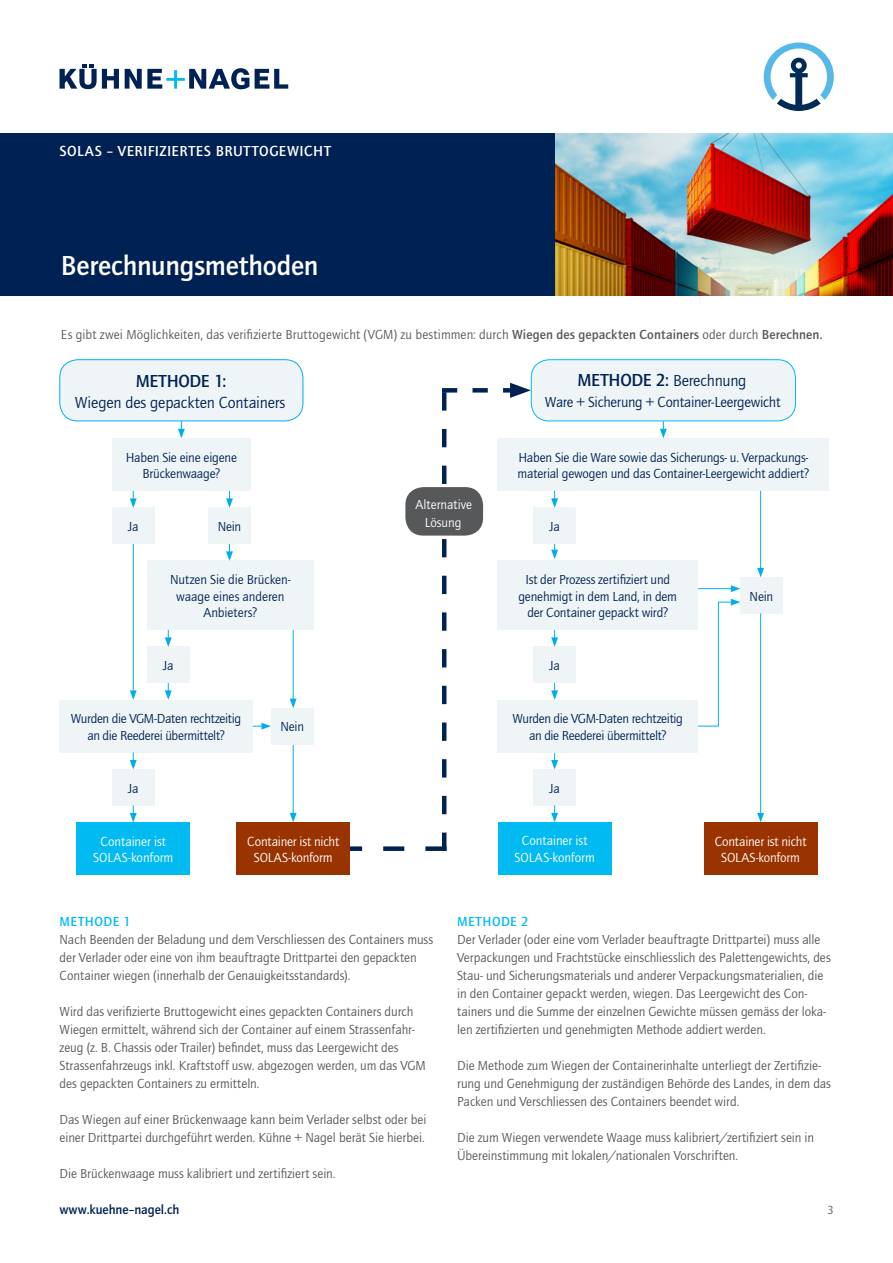
<style>
.page{position:relative;width:893px;height:1263px;background:#fff}
.page>*{position:absolute;margin:0;border:0;box-sizing:border-box;transform-origin:0 0}
.t1{font:700 28.5px "Quay Itc T";letter-spacing:-.01em;color:#fff}
.KN_Body_Copy{font:700 18px "Quay Itc T";letter-spacing:-.02em;color:#002153}
.KN_Body_Copy-2{font:16.5px "Quay Itc T";letter-spacing:-.01em;color:#002153}
.KN_Body_Copy-3{font:15px "Quay Itc T";letter-spacing:-.02em;color:#002153}
.t2{font:700 15px "Quay Itc T";letter-spacing:.035em;color:#fff}
.Body_Copy{font:13.5px/18px "Quay Itc T";letter-spacing:-.005em;color:#57585a}
.KN_Body_Copy-4{font:13.5px/16.5px "Quay Itc T";letter-spacing:-.015em;color:#002153;text-align:center}
.KN_Body_Copy-5{font:13.5px/16.5px "Quay Itc T";letter-spacing:-.005em;color:#fff;text-align:center}
.t3{font:700 13.5px "Quay Itc T";color:#002153}
.Blue_Subhead_Capital{font:700 13.5px "Quay Itc T";letter-spacing:.035em;color:#00baf1}
.t4{font:12px "Quay Itc T";color:#57585a}
.s1{font-weight:700}
.s2{font-weight:700;font-size:18px}
</style>
<div class="page">
<svg style="left:255px;top:69px;width:33px;height:20px"></svg>
<svg style="left:125px;top:68px;width:124px;height:21px"></svg>
<svg style="left:60px;top:64px;width:59px;height:25px"></svg>
<svg style="left:764px;top:43px;width:69px;height:68px"></svg>
<svg style="left:178px;top:421px;width:7px;height:17px"></svg>
<img style="left:554px;top:134px;width:339px;height:162px">
<div style="left:0;top:134px;width:554px;height:162px;background:#002153"></div>
<div style="left:60px;top:360px;width:243px;height:61px;background:#eff5f7;border-radius:18px"></div>
<div style="left:59px;top:359px;width:244px;height:62px;border:1px solid #00aeef;border-radius:18px"></div>
<div style="left:112px;top:438px;width:139px;height:53px;background:#eff5f7"></div>
<div style="left:147px;top:561px;width:166px;height:69px;background:#eff5f7"></div>
<div style="left:208px;top:508px;width:43px;height:36px;background:#eff5f7"></div>
<div style="left:76px;top:822px;width:114px;height:53px;background:#00baf1"></div>
<div style="left:531px;top:360px;width:264px;height:61px;background:#eff5f7;border-radius:18px"></div>
<div style="left:531px;top:359px;width:265px;height:62px;border:1px solid #00baf1;border-radius:18px"></div>
<div style="left:498px;top:438px;width:331px;height:53px;background:#eff5f7"></div>
<div style="left:498px;top:561px;width:200px;height:69px;background:#eff5f7"></div>
<div style="left:534px;top:647px;width:42px;height:36px;background:#eff5f7"></div>
<svg style="left:350px;top:383px;width:181px;height:468px"></svg>
<div style="left:405px;top:487px;width:78px;height:49px;background:#57585a;border-radius:18px"></div>
<svg style="left:660px;top:421px;width:7px;height:17px"></svg>
<svg style="left:551px;top:544px;width:7px;height:15px"></svg>
<svg style="left:551px;top:630px;width:7px;height:17px"></svg>
<div style="left:236px;top:822px;width:114px;height:53px;background:#930"></div>
<div style="left:59px;top:700px;width:194px;height:52px;background:#eff5f7"></div>
<div style="left:112px;top:508px;width:42px;height:36px;background:#eff5f7"></div>
<div style="left:112px;top:769px;width:42px;height:36px;background:#eff5f7"></div>
<div style="left:534px;top:769px;width:42px;height:36px;background:#eff5f7"></div>
<div style="left:534px;top:508px;width:42px;height:36px;background:#eff5f7"></div>
<div style="left:740px;top:577px;width:42px;height:36px;background:#eff5f7"></div>
<svg style="left:551px;top:683px;width:7px;height:17px"></svg>
<svg style="left:551px;top:752px;width:7px;height:17px"></svg>
<svg style="left:551px;top:491px;width:7px;height:17px"></svg>
<div style="left:147px;top:647px;width:42px;height:36px;background:#eff5f7"></div>
<div style="left:498px;top:700px;width:200px;height:52px;background:#eff5f7"></div>
<svg style="left:130px;top:491px;width:7px;height:17px"></svg>
<hr style="left:133px;top:544px;width:1px;height:149px;background:#00aeef">
<svg style="left:130px;top:690px;width:7px;height:10px"></svg>
<hr style="left:293px;top:744px;width:1px;height:71px;background:#00aeef">
<svg style="left:290px;top:813px;width:7px;height:9px"></svg>
<svg style="left:253px;top:723px;width:18px;height:7px"></svg>
<hr style="left:698px;top:588px;width:35px;height:1px;background:#00aeef">
<svg style="left:731px;top:585px;width:9px;height:7px"></svg>
<svg style="left:698px;top:726px;width:20px;height:1px"></svg>
<hr style="left:718px;top:602px;width:1px;height:124px;background:#00aeef">
<svg style="left:718px;top:599px;width:22px;height:7px"></svg>
<hr style="left:760px;top:491px;width:1px;height:79px;background:#00aeef">
<svg style="left:757px;top:568px;width:7px;height:9px"></svg>
<hr style="left:760px;top:613px;width:1px;height:202px;background:#00aeef">
<svg style="left:757px;top:813px;width:7px;height:9px"></svg>
<svg style="left:551px;top:805px;width:7px;height:17px"></svg>
<div style="left:271px;top:708px;width:42px;height:36px;background:#eff5f7"></div>
<svg style="left:130px;top:752px;width:7px;height:17px"></svg>
<svg style="left:165px;top:630px;width:7px;height:17px"></svg>
<svg style="left:165px;top:683px;width:7px;height:17px"></svg>
<svg style="left:130px;top:805px;width:7px;height:17px"></svg>
<svg style="left:226px;top:491px;width:7px;height:17px"></svg>
<svg style="left:226px;top:544px;width:7px;height:17px"></svg>
<hr style="left:293px;top:630px;width:1px;height:71px;background:#00aeef">
<svg style="left:290px;top:699px;width:7px;height:9px"></svg>
<div style="left:498px;top:822px;width:114px;height:53px;background:#00baf1"></div>
<div style="left:704px;top:822px;width:113px;height:53px;background:#930"></div>
<p class="t2" style="left:60px;top:143px;width:273px">SOLAS – VERIFIZIERTES BRUTTOGEWICHT</p>
<p class="t1" style="left:61px;top:248px;width:259px">Berechnungsmethoden</p>
<p class="Body_Copy" style="left:61px;top:325px;width:763px">Es gibt zwei Möglichkeiten, das verifizierte Bruttogewicht (VGM) zu bestimmen: durch <span class="s1">Wiegen des gepackten Containers</span> oder durch <span class="s1">Berechnen.</span></p>
<p class="KN_Body_Copy" style="left:136px;top:370px;width:92px">METHODE 1:</p>
<p class="KN_Body_Copy-2" style="left:75px;top:393px;width:212px">Wiegen des gepackten Containers</p>
<p class="KN_Body_Copy-2" style="left:578px;top:371px;width:170px"><span class="s2">METHODE 2:</span> Berechnung</p>
<p class="KN_Body_Copy-3" style="left:545px;top:393px;width:237px">Ware + Sicherung + Container-Leergewicht</p>
<p class="KN_Body_Copy-4" style="left:126px;top:449px;width:113px">Haben Sie eine eigene<br>Brückenwaage?</p>
<p class="KN_Body_Copy-4" style="left:518px;top:449px;width:293px;text-align:left">Haben Sie die Ware sowie das Sicherungs- u. Verpackungs&shy;material gewogen und das Container-Leergewicht addiert?</p>
<p class="KN_Body_Copy-4" style="left:128px;top:518px;width:12px">Ja</p>
<p class="KN_Body_Copy-4" style="left:218px;top:518px;width:25px">Nein</p>
<p class="KN_Body_Copy-5" style="left:416px;top:495px;width:58px;line-height:18px">Alternative<br>Lösung</p>
<p class="KN_Body_Copy-4" style="left:549px;top:518px;width:12px">Ja</p>
<p class="KN_Body_Copy-4" style="left:170px;top:571px;width:122px">Nutzen Sie die Brücken&shy;waage eines anderen<br>Anbieters?</p>
<p class="KN_Body_Copy-4" style="left:518px;top:571px;width:160px">Ist der Prozess zertifiziert und genehmigt in dem Land, in dem der Container gepackt wird?</p>
<p class="KN_Body_Copy-4" style="left:750px;top:588px;width:25px">Nein</p>
<p class="KN_Body_Copy-4" style="left:163px;top:657px;width:12px">Ja</p>
<p class="KN_Body_Copy-4" style="left:549px;top:657px;width:12px">Ja</p>
<p class="KN_Body_Copy-4" style="left:71px;top:710px;width:172px">Wurden die VGM-Daten rechtzeitig an die Reederei übermittelt?</p>
<p class="KN_Body_Copy-4" style="left:280px;top:718px;width:25px">Nein</p>
<p class="KN_Body_Copy-4" style="left:513px;top:710px;width:172px">Wurden die VGM-Daten rechtzeitig an die Reederei übermittelt?</p>
<p class="KN_Body_Copy-4" style="left:128px;top:780px;width:12px">Ja</p>
<p class="KN_Body_Copy-4" style="left:549px;top:780px;width:12px">Ja</p>
<p class="KN_Body_Copy-5" style="left:100px;top:833px;width:67px">Container ist</p>
<p class="KN_Body_Copy-5" style="left:93px;top:849px;width:82px">SOLAS-konform</p>
<p class="KN_Body_Copy-5" style="left:247px;top:833px;width:93px">Container ist nicht<br>SOLAS-konform</p>
<p class="KN_Body_Copy-5" style="left:522px;top:832px;width:67px">Container ist</p>
<p class="KN_Body_Copy-5" style="left:514px;top:849px;width:82px">SOLAS-konform</p>
<p class="KN_Body_Copy-5" style="left:715px;top:833px;width:93px">Container ist nicht<br>SOLAS-konform</p>
<p class="Blue_Subhead_Capital" style="left:60px;top:914px;width:73px">METHODE 1</p>
<p class="Body_Copy" style="left:60px;top:930px;width:375px">Nach Beenden der Beladung und dem Verschliessen des Containers muss der Verlader oder eine von ihm beauftragte Drittpartei den gepackten<br>Container wiegen (innerhalb der Genauigkeitsstandards).</p>
<p class="Body_Copy" style="left:60px;top:1002px;width:368px">Wird das verifizierte Bruttogewicht eines gepackten Containers durch Wiegen ermittelt, während sich der Container auf einem Strassenfahr&shy;zeug (z. B. Chassis oder Trailer) befindet, muss das Leergewicht des Strassenfahrzeugs inkl. Kraftstoff usw. abgezogen werden, um das VGM des gepackten Containers zu ermitteln.</p>
<p class="Body_Copy" style="left:60px;top:1110px;width:368px">Das Wiegen auf einer Brückenwaage kann beim Verlader selbst oder bei einer Drittpartei durchgeführt werden. Kühne + Nagel berät Sie hierbei.</p>
<p class="Body_Copy" style="left:60px;top:1164px;width:278px">Die Brückenwaage muss kalibriert und zertifiziert sein.</p>
<p class="Blue_Subhead_Capital" style="left:457px;top:914px;width:73px">METHODE 2</p>
<p class="Body_Copy" style="left:457px;top:930px;width:375px">Der Verlader (oder eine vom Verlader beauftragte Drittpartei) muss alle Verpackungen und Frachtstücke einschliesslich des Palettengewichts, des Stau- und Sicherungsmaterials und anderer Verpackungsmaterialien, die in den Container gepackt werden, wiegen. Das Leergewicht des Con&shy;tainers und die Summe der einzelnen Gewichte müssen gemäss der loka&shy;len zertifizierten und genehmigten Methode addiert werden.</p>
<p class="Body_Copy" style="left:457px;top:1056px;width:375px">Die Methode zum Wiegen der Containerinhalte unterliegt der Zertifizie&shy;rung und Genehmigung der zuständigen Behörde des Landes, in dem das<br>Packen und Verschliessen des Containers beendet wird.</p>
<p class="Body_Copy" style="left:457px;top:1128px;width:359px">Die zum Wiegen verwendete Waage muss kalibriert/zertifiziert sein in<br>Übereinstimmung mit lokalen/nationalen Vorschriften.</p>
<p class="t3" style="left:60px;top:1201px;width:121px">www.kuehne–nagel.ch</p>
<p class="t4" style="left:827px;top:1203px;width:8px">3</p>
</div>
